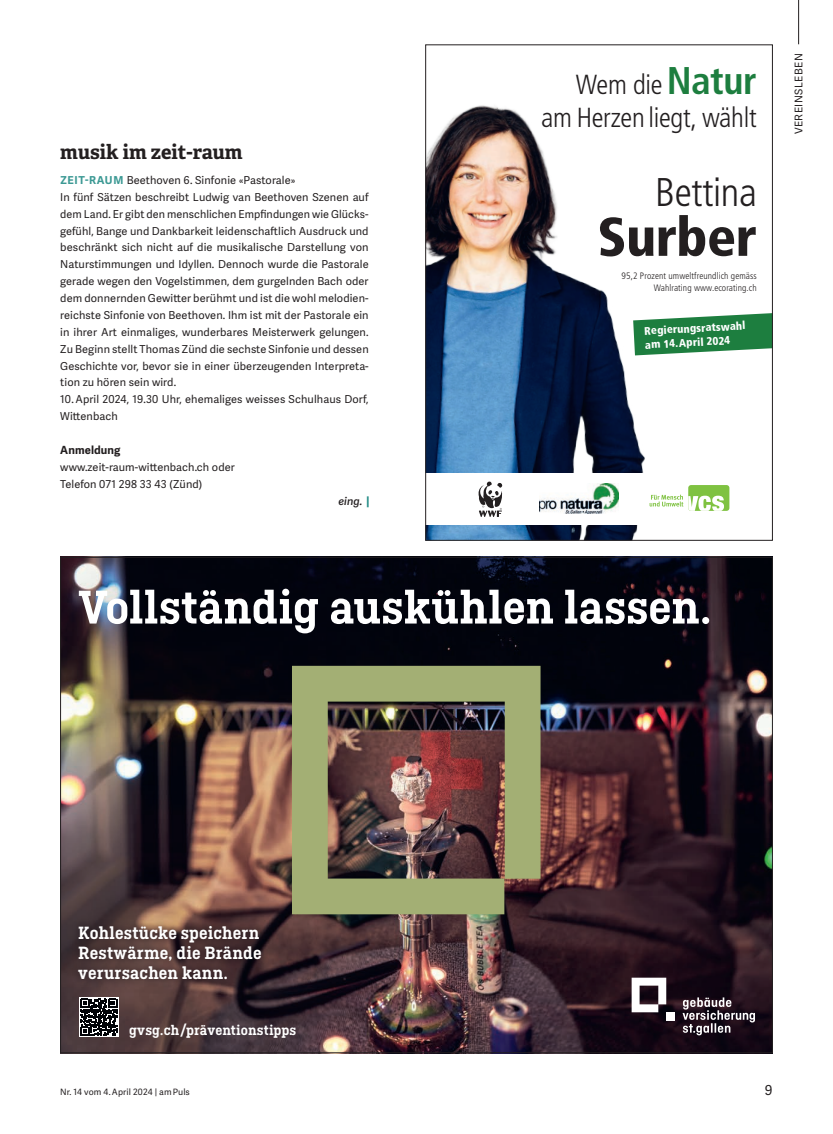
<style>
.page{position:relative;width:833px;height:1134px;background:#fff}
.page>*{position:absolute;margin:0;border:0;box-sizing:border-box;transform-origin:0 0}
.t1{font:900 condensed 54.38px "Frutiger LT Std";letter-spacing:-.01em;color:#231f20}
.t2{font:600 50px "Ciutadella Slab";color:#fff}
.t3{font:300 condensed 40px "Frutiger LT Std";letter-spacing:-.01em;color:#231f20}
.t4{font:300 condensed 27.62px/33.1px "Frutiger LT Std";letter-spacing:-.01em;color:#231f20;text-align:right}
.t5{font:700 20px "Adelle";color:#231f20}
.t6{font:600 18.75px/20.2px "Ciutadella Slab";letter-spacing:.01em;color:#fff}
.t7{font:600 15px "Ciutadella Slab";letter-spacing:.005em;color:#fff}
.t8{font:13.75px "Adelle Sans";color:#231f20}
.t9{font:700 11.25px "Adelle Sans";letter-spacing:.01em;color:#231f20}
.t10{font:900 condensed 11.12px/13.9px "Frutiger LT Std";color:#fff}
.t11{font:11px/16.9px "Adelle Sans";letter-spacing:.01em;color:#231f20}
.t12{font:italic 600 11px "Adelle Sans";color:#231f20}
.t13{font:10.62px "Adelle Sans";letter-spacing:.05em;color:#231f20}
.t14{font:300 condensed 9.25px/12px "Frutiger LT Std";letter-spacing:.01em;color:#231f20;text-align:right}
.t15{font:8.75px "Adelle Sans";letter-spacing:.01em;color:#231f20}
.s1{font-weight:700;color:#3c9994}
.s2{font-weight:700;font-size:38.62px;color:#1d7e3f}
</style>
<div class="page">
<hr style="left:798px;top:0;width:1px;height:44px;background:#231f20">
<img style="left:62px;top:559px;width:708px;height:492px">
<img style="left:292px;top:670px;width:248px;height:244px">
<svg style="left:79px;top:998px;width:39px;height:39px"></svg>
<svg style="left:80px;top:999px;width:37px;height:36px"></svg>
<svg style="left:682px;top:997px;width:73px;height:38px;background:#52464f"></svg>
<svg style="left:631px;top:978px;width:35px;height:34px"></svg>
<div style="left:666px;top:1012px;width:8px;height:8px;background:#fff"></div>
<div style="left:71px;top:918px;width:197px;height:69px;background:#0c0811;opacity:.75"></div>
<div style="left:60px;top:557px;width:684px;height:113px;background:#0c0811;opacity:.3"></div>
<svg style="left:367px;top:496px;width:2px;height:11px"></svg>
<img style="left:427px;top:105px;width:218px;height:434px">
<div style="left:425px;top:473px;width:347px;height:52px;background:#fff"></div>
<svg style="left:633px;top:313px;width:137px;height:42px;background:#43945f"></svg>
<svg style="left:478px;top:481px;width:25px;height:36px"></svg>
<img style="left:539px;top:483px;width:80px;height:30px">
<div style="left:688px;top:485px;width:41px;height:26px;background:#7fc241;border-radius:3px"></div>
<svg style="left:649px;top:495px;width:75px;height:16px"></svg>
<h3 class="t5" style="left:60px;top:139px;width:184px">musik im zeit-raum</h3>
<p class="t11" style="left:60px;top:172px;width:310px"><span class="s1">ZEIT-RAUM</span> Beethoven 6. Sinfonie «Pastorale»<br>In fünf Sätzen beschreibt Ludwig van Beethoven Szenen auf dem Land. Er gibt den menschlichen Empfindungen wie Glücks&shy;gefühl, Bange und Dankbarkeit leidenschaftlich Ausdruck und beschränkt sich nicht auf die musikalische Darstellung von Naturstimmungen und Idyllen. Dennoch wurde die Pastorale gerade wegen den Vogelstimmen, dem gurgelnden Bach oder dem donnernden Gewitter berühmt und ist die wohl melodien&shy;reichste Sinfonie von Beethoven. Ihm ist mit der Pastorale ein in ihrer Art einmaliges, wunderbares Meisterwerk gelungen.<br>Zu Beginn stellt Thomas Zünd die sechste Sinfonie und dessen Geschichte vor, bevor sie in einer überzeugenden Interpreta&shy;tion zu hören sein wird.</p>
<p class="t11" style="left:60px;top:391px;width:310px">10. April 2024, 19.30 Uhr, ehemaliges weisses Schulhaus Dorf,<br>Wittenbach</p>
<p class="t9" style="left:60px;top:443px;width:62px">Anmeldung</p>
<p class="t11" style="left:60px;top:459px;width:176px">www.zeit-raum-wittenbach.ch oder<br>Telefon 071 298 33 43 (Zünd)</p>
<p class="t12" style="left:338px;top:494px;width:26px">eing.</p>
<h3 class="t4" style="left:541px;top:68px;width:217px">Wem die <span class="s2">Natur </span>am Herzen liegt, wählt</h3>
<h3 class="t3" style="left:655px;top:170px;width:103px">Bettina</h3>
<h1 class="t1" style="left:597px;top:204px;width:161px">Surber</h1>
<p class="t14" style="left:621px;top:270px;width:137px">95,2 Prozent umweltfreundlich gemäss<br>Wahlrating www.ecorating.ch</p>
<p class="t10" style="left:644px;top:324px;width:103px;rotate:-3deg">Regierungsratswahl am 14. April 2024</p>
<h2 class="t2" style="left:78px;top:579px;width:634px">Vollständig auskühlen lassen.</h2>
<p class="t13" style="left:792px;top:134px;width:83px;rotate:-90deg">VEREINSLEBEN</p>
<h3 class="t6" style="left:78px;top:922px;width:185px">Kohlestücke speichern<br>Restwärme, die Brände verursachen kann.</h3>
<h3 class="t7" style="left:129px;top:1021px;width:169px">gvsg.ch/präventionstipps</h3>
<p class="t15" style="left:60px;top:1087px;width:131px">Nr. 14 vom 4. April 2024 | am Puls</p>
<p class="t8" style="left:765px;top:1082px;width:9px">9</p>
</div>
